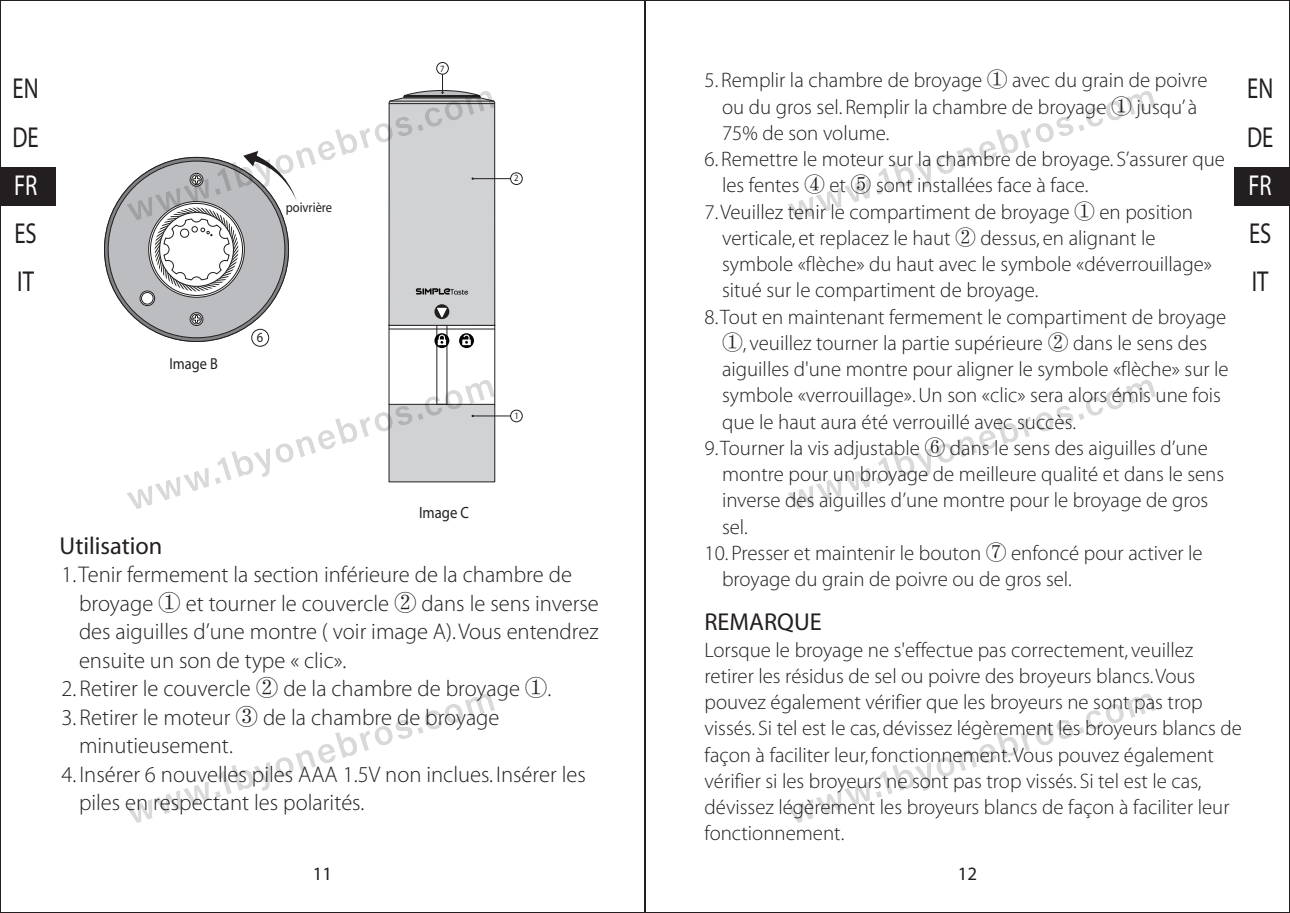
<style>
.page{position:relative;width:1290px;height:913px;background:#fff}
.page>*{position:absolute;margin:0;border:0;box-sizing:border-box;transform-origin:0 0}
.t1{font:29.05px/48.3px "Adobe Corp ID Myriad Rg";color:#231f20;scale:.79 1}
.t2{font:29.05px "Adobe Corp ID Myriad Rg";color:#fff;scale:.79 1}
.t3{font:24.5px "Adobe Corp ID Myriad Rg";color:#231f20}
.t4{font:22.75px/28.7px "Adobe Corp ID Myriad Lt";color:#231f20}
.t5{font:21px/26.2px "Adobe Corp ID Myriad Lt";color:#231f20}
.t6{font:18.9px "Adobe Corp ID Myriad Rg";color:#231f20}
.t7{font:16.45px "Adobe Corp ID Myriad Rg";color:#231f20;scale:.9 1}
.t8{font:16.1px "Adobe Corp ID Myriad Rg";color:#231f20;scale:.9 1}
.t9{font:14px "Adobe Corp ID Myriad Rg";color:#231f20;scale:.9 1}
.t10{font:9.45px "Adobe Corp ID Myriad Rg";color:#231f20;scale:.9 1}
.s1{font-family:"Adobe Song Std";font-weight:300}
</style>
<div class="page">
<div style="left:0;top:167px;width:55px;height:38px;background:#231f20"></div>
<div style="left:1234px;top:167px;width:56px;height:38px;background:#231f20"></div>
<hr style="left:473px;top:178px;width:38px;height:1px;background:#231f20">
<hr style="left:473px;top:415px;width:38px;height:1px;background:#231f20">
<div style="left:436px;top:62px;width:13px;height:13px;border:1px solid #231f20;border-radius:50%"></div>
<div style="left:510px;top:172px;width:13px;height:13px;border:1px solid #231f20;border-radius:50%"></div>
<div style="left:510px;top:410px;width:13px;height:12px;border:1px solid #231f20;border-radius:50%"></div>
<svg style="left:104px;top:194px;width:18px;height:111px"></svg>
<img style="left:788px;top:91px;width:368px;height:732px">
<img style="left:122px;top:77px;width:379px;height:746px">
<h1 class="t1" style="left:13px;top:66px;width:35px">EN<br>DE</h1>
<h1 class="t2" style="left:14px;top:171px;width:31px">FR</h1>
<h1 class="t1" style="left:14px;top:210px;width:30px">ES<br>IT</h1>
<p class="t9" style="left:286px;top:200px;width:53px">poivrière</p>
<p class="t8" style="left:170px;top:355px;width:55px">Image B</p>
<p class="t9" style="left:257px;top:331px;width:9px">6</p>
<p class="t10" style="left:440px;top:64px;width:6px">7</p>
<p class="t10" style="left:514px;top:174px;width:6px">2</p>
<p class="t7" style="left:419px;top:504px;width:57px">Image C</p>
<p class="t10" style="left:514px;top:411px;width:6px">1</p>
<p class="t3" style="left:60px;top:533px;width:104px">Utilisation</p>
<p class="t4" style="left:79px;top:561px;width:521px;text-indent:-17px">1. Tenir fermement la section inférieure de la chambre de broyage <span class="s1">①</span> et tourner le couvercle <span class="s1">②</span> dans le sens inverse des aiguilles d’une montre ( voir image A). Vous entendrez ensuite un son de type « clic».</p>
<p class="t4" style="left:62px;top:675px;width:491px">2. Retirer le couvercle <span class="s1">②</span> de la chambre de broyage <span class="s1">①</span>.</p>
<p class="t4" style="left:79px;top:704px;width:422px;text-indent:-17px">3. Retirer le moteur <span class="s1">③</span> de la chambre de broyage minutieusement.</p>
<p class="t4" style="left:79px;top:761px;width:508px;text-indent:-17px">4. Insérer 6 nouvelles piles AAA 1.5V non inclues. Insérer les piles en respectant les polarités.</p>
<p class="t5" style="left:722px;top:68px;width:487px;text-indent:-17px">5. Remplir la chambre de broyage <span class="s1">①</span> avec du grain de poivre ou du gros sel. Remplir la chambre de broyage <span class="s1">①</span> jusqu’ à<br>75% de son volume.</p>
<p class="t5" style="left:722px;top:147px;width:504px;text-indent:-17px">6. Remettre le moteur sur la chambre de broyage. S’assurer que les fentes <span class="s1">④</span> et <span class="s1">⑤</span> sont installées face à face.</p>
<p class="t5" style="left:722px;top:199px;width:491px;text-indent:-17px">7. Veuillez tenir le compartiment de broyage <span class="s1">①</span> en position verticale, et replacez le haut <span class="s1">②</span> dessus, en alignant le symbole «flèche» du haut avec le symbole «déverrouillage» situé sur le compartiment de broyage.</p>
<p class="t5" style="left:722px;top:304px;width:508px;text-indent:-17px">8. Tout en maintenant fermement le compartiment de broyage <span class="s1">①</span>, veuillez tourner la partie supérieure <span class="s1">②</span> dans le sens des aiguilles d'une montre pour aligner le symbole «flèche» sur le symbole «verrouillage». Un son «clic» sera alors émis une fois que le haut aura été verrouillé avec succès.</p>
<p class="t5" style="left:722px;top:436px;width:504px;text-indent:-17px">9. Tourner la vis adjustable <span class="s1">⑥</span> dans le sens des aiguilles d’une montre pour un broyage de meilleure qualité et dans le sens inverse des aiguilles d’une montre pour le broyage de gros sel.</p>
<p class="t5" style="left:722px;top:541px;width:482px;text-indent:-17px">10. Presser et maintenir le bouton <span class="s1">⑦</span> enfoncé pour activer le broyage du grain de poivre ou de gros sel.</p>
<p class="t3" style="left:704px;top:610px;width:119px">REMARQUE</p>
<p class="t5" style="left:704px;top:637px;width:539px">Lorsque le broyage ne s'effectue pas correctement, veuillez retirer les résidus de sel ou poivre des broyeurs blancs. Vous pouvez également vérifier que les broyeurs ne sont pas trop vissés. Si tel est le cas, dévissez légèrement les broyeurs blancs de façon à faciliter leur, fonctionnement. Vous pouvez également vérifier si les broyeurs ne sont pas trop vissés. Si tel est le cas, dévissez légèrement les broyeurs blancs de façon à faciliter leur fonctionnement.</p>
<h1 class="t1" style="left:1247px;top:66px;width:35px">EN<br>DE</h1>
<h1 class="t2" style="left:1248px;top:171px;width:31px">FR</h1>
<h1 class="t1" style="left:1249px;top:210px;width:30px">ES<br>IT</h1>
<p class="t6" style="left:313px;top:864px;width:21px">11</p>
<p class="t6" style="left:958px;top:864px;width:21px">12</p>
</div>
